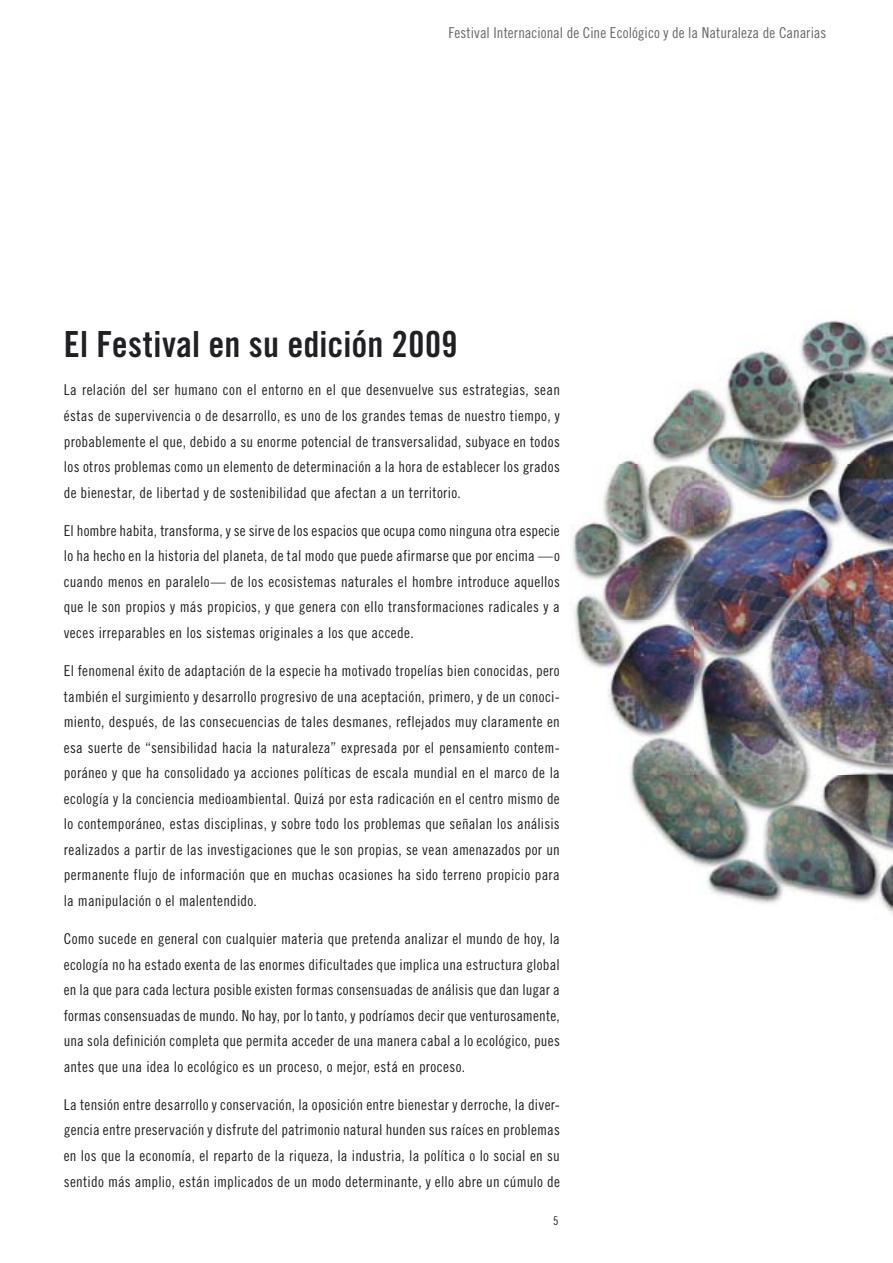
<style>
.page{position:relative;width:893px;height:1263px;background:#fff}
.page>*{position:absolute;margin:0;border:0;box-sizing:border-box;transform-origin:0 0}
.t1{font:36px "Trade Gothic Bold Cond Twenty";letter-spacing:.005em;color:#212125}
.t2{font:15px/25.5px "Trade Gothic Cond Eighteen";letter-spacing:.02em;color:#212125;text-align:justify}
.t3{font:15px "Trade Gothic Cond Eighteen";letter-spacing:.005em;color:#68676c}
.t4{font:12px "Trade Gothic Cond Eighteen";color:#212125}
</style>
<div class="page">
<img style="left:570px;top:320px;width:323px;height:593px">
<p class="t3" style="left:448px;top:24px;width:379px">Festival Internacional de Cine Ecológico y de la Naturaleza de Canarias</p>
<h1 class="t1" style="left:64px;top:322px;width:395px">El Festival en su edición 2009</h1>
<p class="t2" style="left:64px;top:377px;width:498px">La relación del ser humano con el entorno en el que desenvuelve sus estrategias, sean éstas de supervivencia o de desarrollo, es uno de los grandes temas de nuestro tiempo, y probablemente el que, debido a su enorme potencial de transversalidad, subyace en todos los otros problemas como un elemento de determinación a la hora de establecer los grados de bienestar, de libertad y de sostenibilidad que afectan a un territorio.</p>
<p class="t2" style="left:64px;top:518px;width:498px">El hombre habita, transforma, y se sirve de los espacios que ocupa como ninguna otra especie lo ha hecho en la historia del planeta, de tal modo que puede afirmarse que por encima —o cuando menos en paralelo— de los ecosistemas naturales el hombre introduce aquellos que le son propios y más propicios, y que genera con ello transformaciones radicales y a veces irreparables en los sistemas originales a los que accede.</p>
<p class="t2" style="left:64px;top:658px;width:498px">El fenomenal éxito de adaptación de la especie ha motivado tropelías bien conocidas, pero también el surgimiento y desarrollo progresivo de una aceptación, primero, y de un conoci&shy;miento, después, de las consecuencias de tales desmanes, reflejados muy claramente en esa suerte de “sensibilidad hacia la naturaleza” expresada por el pensamiento contem&shy;poráneo y que ha consolidado ya acciones políticas de escala mundial en el marco de la ecología y la conciencia medioambiental. Quizá por esta radicación en el centro mismo de lo contemporáneo, estas disciplinas, y sobre todo los problemas que señalan los análisis realizados a partir de las investigaciones que le son propias, se vean amenazados por un permanente flujo de información que en muchas ocasiones ha sido terreno propicio para la manipulación o el malentendido.</p>
<p class="t2" style="left:64px;top:926px;width:498px">Como sucede en general con cualquier materia que pretenda analizar el mundo de hoy, la ecología no ha estado exenta de las enormes dificultades que implica una estructura global en la que para cada lectura posible existen formas consensuadas de análisis que dan lugar a formas consensuadas de mundo. No hay, por lo tanto, y podríamos decir que venturosamente, una sola definición completa que permita acceder de una manera cabal a lo ecológico, pues antes que una idea lo ecológico es un proceso, o mejor, está en proceso.</p>
<p class="t2" style="left:64px;top:1092px;width:498px">La tensión entre desarrollo y conservación, la oposición entre bienestar y derroche, la diver&shy;gencia entre preservación y disfrute del patrimonio natural hunden sus raíces en problemas en los que la economía, el reparto de la riqueza, la industria, la política o lo social en su sentido más amplio, están implicados de un modo determinante, y ello abre un cúmulo de</p>
<p class="t4" style="left:553px;top:1213px;width:7px">5</p>
</div>
